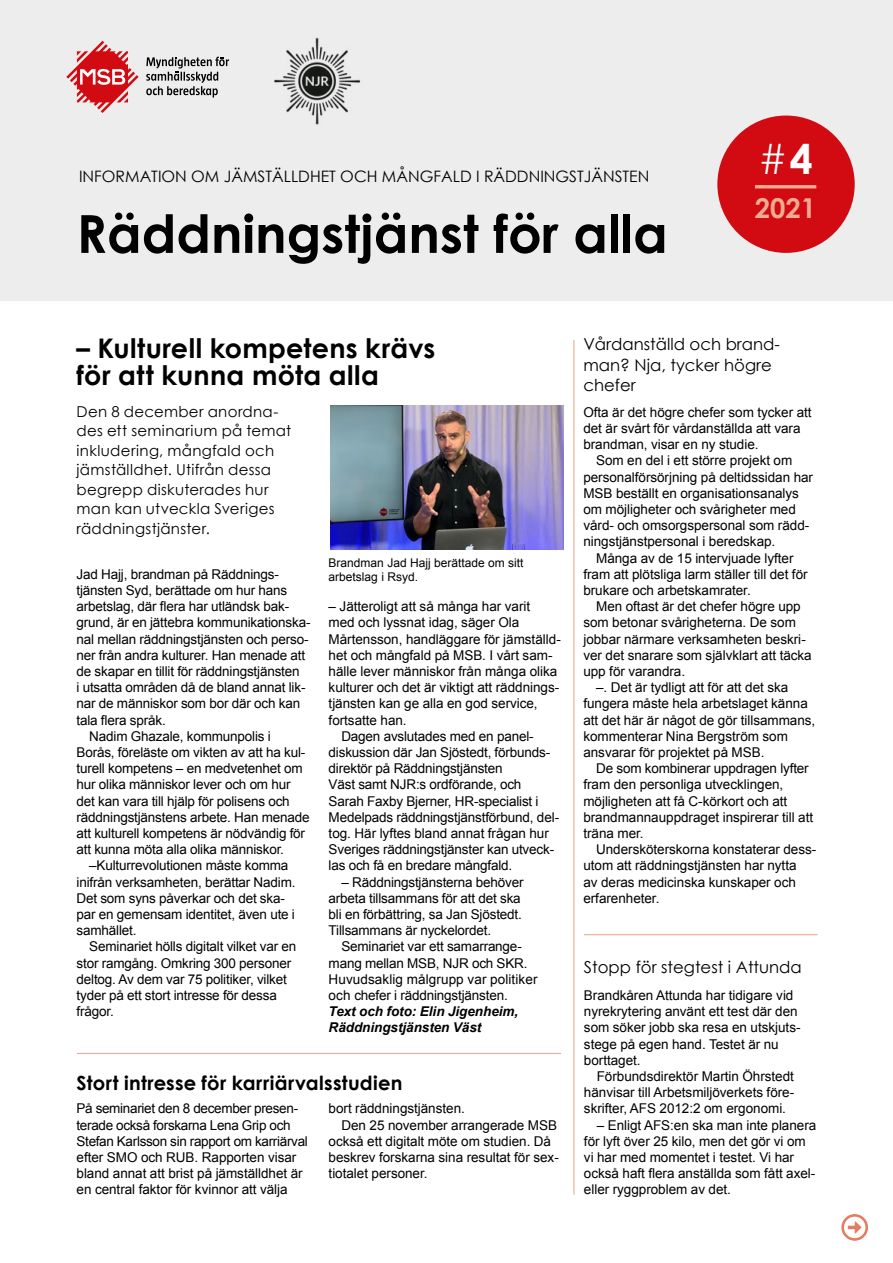
<style>
.page{position:relative;width:893px;height:1263px;background:#fff}
.page>*{position:absolute;margin:0;border:0;box-sizing:border-box;transform-origin:0 0}
.Omslag_Huvudrubrik_H{font:700 52.5px "Century Gothic";color:#000}
.t1{font:41.1px "Century Gothic";color:#fff}
.t2{font:700 27.45px "Century Gothic";color:#efab91}
.Mellanrubrik_H2{font:700 27px/27px "Century Gothic";letter-spacing:.01em;color:#000}
.Underrubrik_H3{font:700 19.5px "Century Gothic";letter-spacing:.015em;color:#000}
.Styckerubrik_H4{font:16.5px/20.2px "Century Gothic";color:#000}
.Kategorirubrik{font:15.75px "Century Gothic";color:#000}
.Ingress{font:15px/19.5px "Century Gothic";letter-spacing:.02em;color:#000}
.Brödtext{font:13.5px/16.2px "Arial";letter-spacing:-.005em;color:#000}
.Brödtext_utan_indrag{font:13.5px/16.2px "Arial";letter-spacing:-.005em;color:#000}
.Brödtext_utan_indrag-2{font:italic 700 13.5px/16.2px "Arial";letter-spacing:-.005em;color:#000}
.Byline{font:12px/14.4px "Arial";color:#000}
.s1{font-weight:700}
</style>
<div class="page">
<div style="left:0;top:0;width:893px;height:301px;background:#ededed"></div>
<div style="left:717px;top:116px;width:138px;height:137px;background:#d20a11;border-radius:50%"></div>
<hr style="left:755px;top:185px;width:61px;height:3px;background:#efab91">
<svg style="left:66px;top:41px;width:73px;height:72px"></svg>
<svg style="left:146px;top:57px;width:83px;height:41px"></svg>
<img style="left:274px;top:37px;width:87px;height:88px">
<img style="left:331px;top:406px;width:232px;height:144px">
<hr style="left:573px;top:340px;width:1px;height:854px;background:#efab91">
<hr style="left:584px;top:934px;width:234px;height:1px;background:#efab91">
<hr style="left:77px;top:1053px;width:484px;height:1px;background:#efab91">
<svg style="left:841px;top:1214px;width:27px;height:27px"></svg>
<h1 class="Kategorirubrik" style="left:79px;top:165px;width:572px">INFORMATION OM JÄMSTÄLLDHET OCH MÅNGFALD I RÄDDNINGSTJÄNSTEN</h1>
<h2 class="Omslag_Huvudrubrik_H" style="left:77px;top:194px;width:593px">Räddningstjänst för alla</h2>
<h2 class="t1" style="left:758px;top:130px;width:56px">#<span class="s1">4</span></h2>
<h3 class="t2" style="left:755px;top:188px;width:63px">2021</h3>
<h3 class="Mellanrubrik_H2" style="left:77px;top:334px;width:360px">– Kulturell kompetens krävs för att kunna möta alla</h3>
<p class="Ingress" style="left:77px;top:401px;width:216px">Den 8 december anordna&shy;des ett seminarium på temat inkludering, mångfald och jämställdhet. Utifrån dessa begrepp diskuterades hur man kan utveckla Sveriges räddningstjänster.</p>
<p class="Brödtext_utan_indrag" style="left:77px;top:566px;width:236px">Jad Hajj, brandman på Räddnings&shy;tjänsten Syd, berättade om hur hans arbetslag, där flera har utländsk bak&shy;grund, är en jättebra kommunikationska&shy;nal mellan räddningstjänsten och perso&shy;ner från andra kulturer. Han menade att de skapar en tillit för räddningstjänsten<br>i utsatta områden då de bland annat lik&shy;nar de människor som bor där och kan tala flera språk.</p>
<p class="Brödtext" style="left:77px;top:728px;width:235px;text-indent:13px">Nadim Ghazale, kommunpolis i Borås, föreläste om vikten av att ha kul&shy;turell kompetens – en medvetenhet om hur olika människor lever och om hur det kan vara till hjälp för polisens och räddningstjänstens arbete. Han menade att kulturell kompetens är nödvändig för att kunna möta alla olika människor.</p>
<p class="Brödtext" style="left:77px;top:858px;width:220px;text-indent:13px">–Kulturrevolutionen måste komma inifrån verksamheten, berättar Nadim.<br>Det som syns påverkar och det ska&shy;par en gemensam identitet, även ute i samhället.</p>
<p class="Brödtext" style="left:77px;top:939px;width:221px;text-indent:13px">Seminariet hölls digitalt vilket var en stor ramgång. Omkring 300 personer deltog. Av dem var 75 politiker, vilket tyder på ett stort intresse för dessa frågor.</p>
<p class="Byline" style="left:329px;top:556px;width:196px">Brandman Jad Hajj berättade om sitt arbetslag i Rsyd.</p>
<p class="Brödtext_utan_indrag" style="left:329px;top:598px;width:234px">– Jätteroligt att så många har varit<br>med och lyssnat idag, säger Ola Mårtensson, handläggare för jämställd&shy;het och mångfald på MSB. I vårt sam&shy;hälle lever människor från många olika kulturer och det är viktigt att räddnings&shy;tjänsten kan ge alla en god service, fortsatte han.</p>
<p class="Brödtext" style="left:329px;top:728px;width:232px;text-indent:13px">Dagen avslutades med en panel&shy;diskussion där Jan Sjöstedt, förbunds&shy;direktör på Räddningstjänsten<br>Väst samt NJR:s ordförande, och Sarah Faxby Bjerner, HR-specialist i Medelpads räddningstjänstförbund, del&shy;tog. Här lyftes bland annat frågan hur Sveriges räddningstjänster kan utveck&shy;las och få en bredare mångfald.</p>
<p class="Brödtext" style="left:329px;top:874px;width:197px;text-indent:13px">– Räddningstjänsterna behöver arbeta tillsammans för att det ska bli en förbättring, sa Jan Sjöstedt.<br>Tillsammans är nyckelordet.</p>
<p class="Brödtext" style="left:329px;top:939px;width:210px;text-indent:13px">Seminariet var ett samarrange&shy;mang mellan MSB, NJR och SKR.<br>Huvudsaklig målgrupp var politiker och chefer i räddningstjänsten.</p>
<p class="Brödtext_utan_indrag-2" style="left:329px;top:1004px;width:191px">Text och foto: Elin Jigenheim,<br>Räddningstjänsten Väst</p>
<h4 class="Underrubrik_H3" style="left:77px;top:1068px;width:327px">Stort intresse för karriärvalsstudien</h4>
<p class="Brödtext_utan_indrag" style="left:77px;top:1101px;width:233px">På seminariet den 8 december presen&shy;terade också forskarna Lena Grip och Stefan Karlsson sin rapport om karriärval efter SMO och RUB. Rapporten visar bland annat att brist på jämställdhet är en central faktor för kvinnor att välja</p>
<p class="Brödtext_utan_indrag" style="left:329px;top:1101px;width:138px">bort räddningstjänsten.</p>
<p class="Brödtext" style="left:329px;top:1117px;width:232px;text-indent:13px">Den 25 november arrangerade MSB också ett digitalt möte om studien. Då beskrev forskarna sina resultat för sex&shy;tiotalet personer.</p>
<h5 class="Styckerubrik_H4" style="left:583px;top:334px;width:198px">Vårdanställd och brand&shy;man? Nja, tycker högre chefer</h5>
<p class="Brödtext_utan_indrag" style="left:583px;top:404px;width:230px">Ofta är det högre chefer som tycker att det är svårt för vårdanställda att vara brandman, visar en ny studie.</p>
<p class="Brödtext" style="left:583px;top:453px;width:231px;text-indent:13px">Som en del i ett större projekt om personalförsörjning på deltidssidan har MSB beställt en organisationsanalys om möjligheter och svårigheter med vård- och omsorgspersonal som rädd&shy;ningstjänstpersonal i beredskap.</p>
<p class="Brödtext" style="left:583px;top:550px;width:226px;text-indent:13px">Många av de 15 intervjuade lyfter fram att plötsliga larm ställer till det för brukare och arbetskamrater.</p>
<p class="Brödtext" style="left:583px;top:598px;width:230px;text-indent:13px">Men oftast är det chefer högre upp som betonar svårigheterna. De som jobbar närmare verksamheten beskri&shy;ver det snarare som självklart att täcka upp för varandra.</p>
<p class="Brödtext" style="left:583px;top:679px;width:233px;text-indent:13px">–. Det är tydligt att för att det ska fungera måste hela arbetslaget känna att det här är något de gör tillsammans, kommenterar Nina Bergström som ansvarar för projektet på MSB.</p>
<p class="Brödtext" style="left:583px;top:760px;width:231px;text-indent:13px">De som kombinerar uppdragen lyfter fram den personliga utvecklingen, möjligheten att få C-körkort och att brandmannauppdraget inspirerar till att träna mer.</p>
<p class="Brödtext" style="left:583px;top:841px;width:235px;text-indent:13px">Undersköterskorna konstaterar dess&shy;utom att räddningstjänsten har nytta<br>av deras medicinska kunskaper och erfarenheter.</p>
<h5 class="Styckerubrik_H4" style="left:584px;top:957px;width:219px">Stopp för stegtest i Attunda</h5>
<p class="Brödtext_utan_indrag" style="left:584px;top:987px;width:218px">Brandkåren Attunda har tidigare vid nyrekrytering använt ett test där den som söker jobb ska resa en utskjuts&shy;stege på egen hand. Testet är nu borttaget.</p>
<p class="Brödtext" style="left:584px;top:1068px;width:212px;text-align:justify;text-indent:13px">Förbundsdirektör Martin Öhrstedt hänvisar till Arbetsmiljöverkets före&shy;skrifter, AFS 2012:2 om ergonomi.</p>
<p class="Brödtext" style="left:584px;top:1117px;width:234px;text-indent:13px">– Enligt AFS:en ska man inte planera för lyft över 25 kilo, men det gör vi om vi har med momentet i testet. Vi har också haft flera anställda som fått axel&shy;eller ryggproblem av det.</p>
</div>
